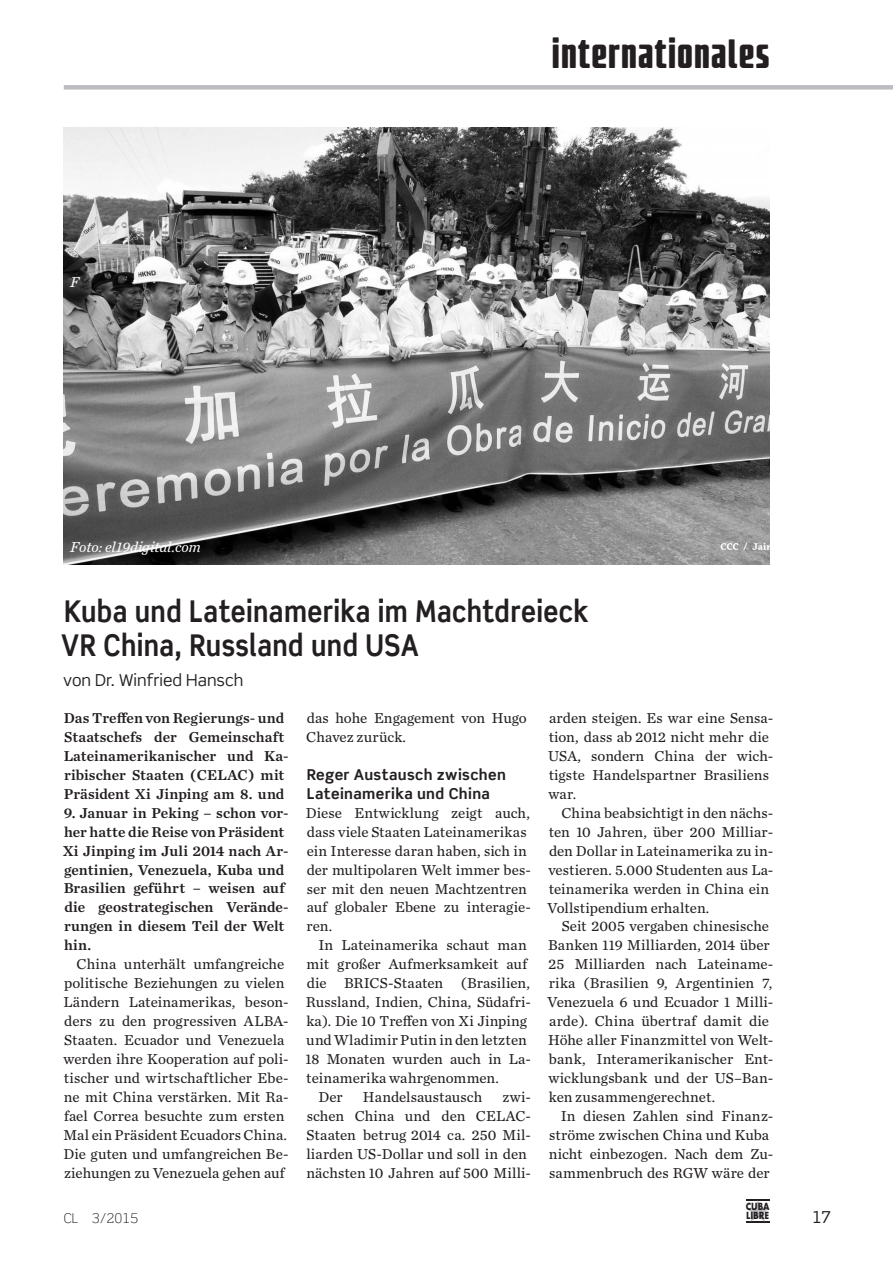
<style>
.page{position:relative;width:893px;height:1263px;background:#fff}
.page>*{position:absolute;margin:0;border:0;box-sizing:border-box;transform-origin:0 0}
.t1{font:900 39px "Fidel";letter-spacing:.03em;color:#231f20}
.t2{font:700 30px/34.2px "Scene Pro";letter-spacing:.015em;color:#231f20;scale:.87 1}
.t3{font:16.5px "Scene Pro";color:#231f20}
.t4{font:15px/18.9px "Chronicle Text G2";letter-spacing:.01em;color:#231f20}
.t5{font:15px/18.9px "Chronicle Text G2 Semi";color:#231f20}
.t6{font:700 15px/18.9px "Scene Pro";letter-spacing:.025em;color:#231f20}
.t7{font:italic 15px "Chronicle Text G2";letter-spacing:-.005em;color:#fff}
.t8{font:300 13.5px "Scene Pro";color:#231f20}
.t9{font:700 10.8px/9.8px "Futura";letter-spacing:-.015em;color:#231f20;scale:.84 1}
.t10{font:700 10.8px "Futura";letter-spacing:-.015em;color:#231f20;scale:.86 1}
</style>
<div class="page">
<hr style="left:746px;top:1199px;width:24px;height:2px;background:#231f20">
<svg style="left:746px;top:1200px;width:24px;height:22px"></svg>
<div style="left:64px;top:85px;width:829px;height:5px;background:#bcbdc0"></div>
<img style="left:64px;top:128px;width:706px;height:436px">
<p class="t7" style="left:70px;top:270px;width:11px">F</p>
<h1 class="t1" style="left:552px;top:32px;width:219px">internationales</h1>
<p class="t7" style="left:70px;top:536px;width:132px">Foto: el19digital.com</p>
<h2 class="t2" style="left:61px;top:594px;width:608px">Kuba und Lateinamerika im Machtdreieck<br>VR China, Russland und USA</h2>
<p class="t3" style="left:63px;top:670px;width:182px">von Dr. Winfried Hansch</p>
<p class="t5" style="left:64px;top:707px;width:226px">Das Treffen von Regierungs- und<br>Staatschefs der Gemeinschaft<br>Lateinamerikanischer und Ka&shy;ribischer Staaten ( CELAC ) mit<br>Präsident Xi Jinping am 8. und</p>
<p class="t5" style="left:63px;top:802px;width:227px">9. Januar in Peking – schon vor&shy;her hatte die Reise von Präsident<br>Xi Jinping im Juli 2014 nach Ar&shy;gentinien, Venezuela, Kuba und<br>Brasilien geführt – weisen auf die geostrategischen Verände&shy;rungen in diesem Teil der Welt hin.</p>
<p class="t4" style="left:63px;top:954px;width:227px;text-align:center">China unterhält umfangreiche politische Beziehungen zu vielen<br>Ländern Lateinamerikas, beson&shy;ders zu den progressiven ALBA-<br>Staaten. Ecuador und Venezuela werden ihre Kooperation auf poli&shy;tischer und wirtschaftlicher Ebe&shy;ne mit China verstärken. Mit Ra&shy;fael Correa besuchte zum ersten<br>Mal ein Präsident Ecuadors China.<br>Die guten und umfangreichen Be&shy;ziehungen zu Venezuela gehen auf</p>
<p class="t4" style="left:306px;top:707px;width:222px">das hohe Engagement von Hugo<br>Chavez zurück.</p>
<p class="t6" style="left:307px;top:765px;width:201px">Reger Austausch zwischen<br>Lateinamerika und China</p>
<p class="t4" style="left:306px;top:802px;width:227px">Diese Entwicklung zeigt auch, dass viele Staaten Lateinamerikas ein Interesse daran haben, sich in der multipolaren Welt immer bes&shy;ser mit den neuen Machtzentren auf globaler Ebene zu interagie&shy;ren.</p>
<p class="t4" style="left:318px;top:935px;width:210px">In Lateinamerika schaut man</p>
<p class="t4" style="left:306px;top:954px;width:222px">mit großer Aufmerksamkeit auf</p>
<p class="t4" style="left:307px;top:973px;width:225px">die BRICS-Staaten ( Brasilien,</p>
<p class="t4" style="left:306px;top:992px;width:227px">Russland, Indien, China, Südafri-</p>
<p class="t4" style="left:306px;top:1011px;width:222px">ka ). Die 10 Treffen von Xi Jinping</p>
<p class="t4" style="left:306px;top:1030px;width:222px">und Wladimir Putin in den letzten</p>
<p class="t4" style="left:306px;top:1049px;width:227px">18 Monaten wurden auch in La-</p>
<p class="t4" style="left:306px;top:1068px;width:194px">teinamerika wahrgenommen.</p>
<p class="t4" style="left:319px;top:1087px;width:26px">Der</p>
<p class="t4" style="left:363px;top:1087px;width:121px">Handelsaustausch</p>
<p class="t4" style="left:548px;top:708px;width:227px">arden steigen. Es war eine Sensa&shy;tion, dass ab 2012 nicht mehr die<br>USA, sondern China der wich&shy;tigste Handelspartner Brasiliens war.</p>
<p class="t4" style="left:548px;top:802px;width:227px;text-indent:14px">China beabsichtigt in den nächs&shy;ten 10 Jahren, über 200 Milliar&shy;den Dollar in Lateinamerika zu in&shy;vestieren. 5.000 Studenten aus La&shy;teinamerika werden in China ein<br>Vollstipendium erhalten.</p>
<p class="t4" style="left:548px;top:916px;width:227px;text-indent:14px">Seit 2005 vergaben chinesische<br>Banken 119 Milliarden, 2014 über<br>25 Milliarden nach Lateiname&shy;rika ( Brasilien 9, Argentinien 7,<br>Venezuela 6 und Ecuador 1 Milli&shy;arde ). China übertraf damit die<br>Höhe aller Finanzmittel von Welt&shy;bank, Interamerikanischer Ent&shy;wicklungsbank und der US–Ban&shy;ken zusammengerechnet.</p>
<p class="t4" style="left:549px;top:1106px;width:226px;text-indent:12px">In diesen Zahlen sind Finanz&shy;ströme zwischen China und Kuba nicht einbezogen. Nach dem Zu&shy;sammenbruch des RGW wäre der</p>
<p class="t4" style="left:306px;top:1087px;width:226px;text-indent:196px">zwi&shy;schen China und den CELAC-<br>Staaten betrug 2014 ca. 250 Mil&shy;liarden US-Dollar und soll in den nächsten 10 Jahren auf 500 Milli-</p>
<p class="t9" style="left:716px;top:1145px;width:30px">CUBA<br>LIBRE</p>
<p class="t9" style="left:716px;top:1172px;width:30px">CUBA</p>
<p class="t9" style="left:746px;top:1201px;width:30px">CUBA</p>
<p class="t8" style="left:64px;top:1209px;width:76px">CL 3/2015</p>
<p class="t10" style="left:746px;top:1209px;width:28px">LIBRE</p>
<p class="t3" style="left:812px;top:1206px;width:21px">17</p>
</div>
